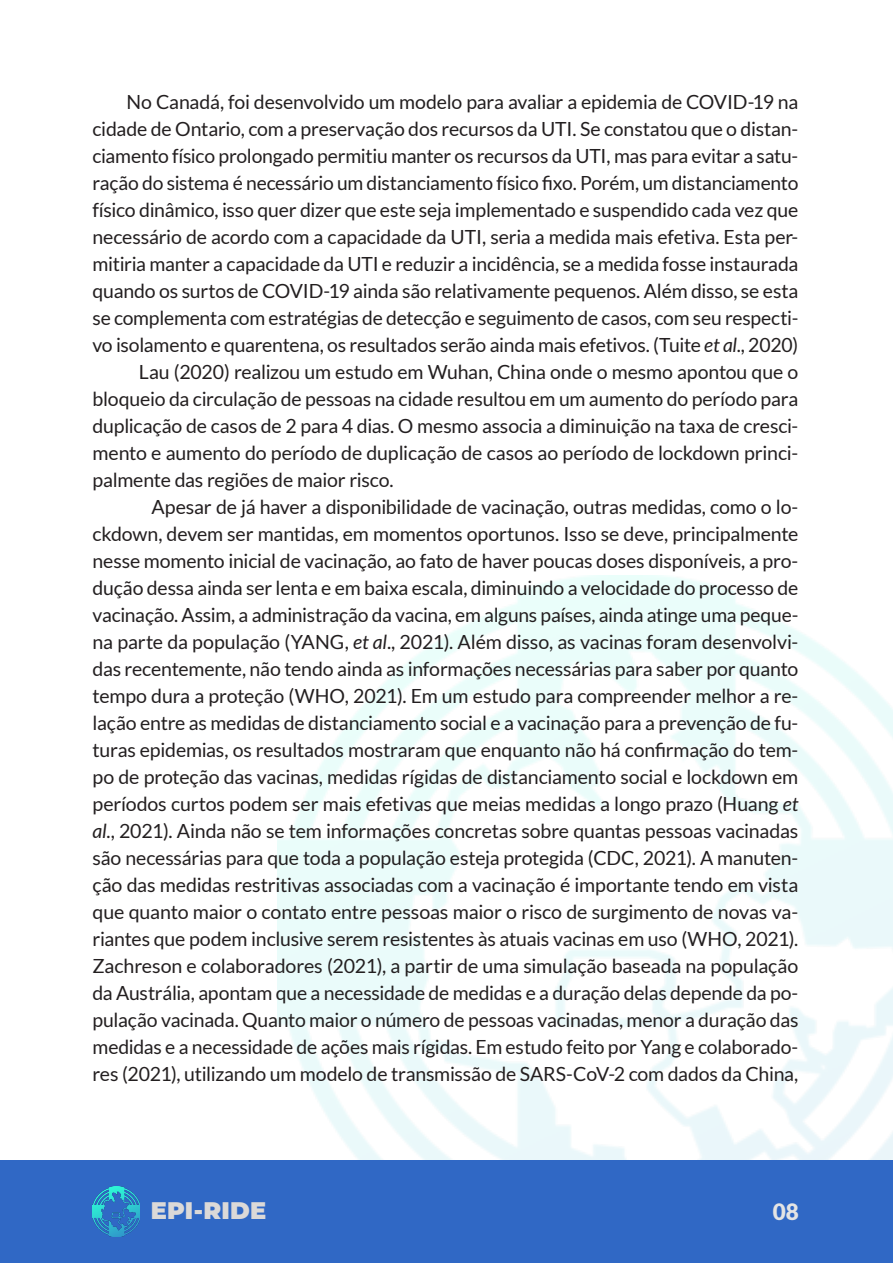
<style>
.page{position:relative;width:893px;height:1263px;background:#fff}
.page>*{position:absolute;margin:0;border:0;box-sizing:border-box;transform-origin:0 0}
.txt_sem_parágrafo{font:900 24px "Montserrat";letter-spacing:.01em;color:#dbd9d8}
.txt_sem_parágrafo-2{font:900 22.5px "Lato";color:#e4e4e4}
.txt_corrido{font:19.5px/27px "Lato";letter-spacing:-.015em;color:#231f20;text-align:justify}
.s1{font-style:italic}
</style>
<div class="page">
<img style="left:278px;top:576px;width:615px;height:687px">
<div style="left:0;top:1160px;width:893px;height:102px;background:#3068c5"></div>
<img style="left:93px;top:1186px;width:47px;height:50px">
<p class="txt_corrido" style="left:92px;top:89px;width:707px;text-indent:34px">No Canadá, foi desenvolvido um modelo para avaliar a epidemia de COVID-19 na cidade de Ontario, com a preservação dos recursos da UTI. Se constatou que o distan&shy;ciamento físico prolongado permitiu manter os recursos da UTI, mas para evitar a satu&shy;ração do sistema é necessário um distanciamento físico fixo. Porém, um distanciamento físico dinâmico, isso quer dizer que este seja implementado e suspendido cada vez que necessário de acordo com a capacidade da UTI, seria a medida mais efetiva. Esta per&shy;mitiria manter a capacidade da UTI e reduzir a incidência, se a medida fosse instaurada quando os surtos de COVID-19 ainda são relativamente pequenos. Além disso, se esta se complementa com estratégias de detecção e seguimento de casos, com seu respecti&shy;vo isolamento e quarentena, os resultados serão ainda mais efetivos. (Tuite <span class="s1">et al</span>., 2020)</p>
<p class="txt_corrido" style="left:92px;top:359px;width:707px;text-indent:46px">Lau (2020) realizou um estudo em Wuhan, China onde o mesmo apontou que o bloqueio da circulação de pessoas na cidade resultou em um aumento do período para duplicação de casos de 2 para 4 dias. O mesmo associa a diminuição na taxa de cresci&shy;mento e aumento do período de duplicação de casos ao período de lockdown princi&shy;palmente das regiões de maior risco.</p>
<p class="txt_corrido" style="left:92px;top:494px;width:707px;text-indent:59px">Apesar de já haver a disponibilidade de vacinação, outras medidas, como o lo&shy;ckdown, devem ser mantidas, em momentos oportunos. Isso se deve, principalmente nesse momento inicial de vacinação, ao fato de haver poucas doses disponíveis, a pro&shy;dução dessa ainda ser lenta e em baixa escala, diminuindo a velocidade do processo de vacinação. Assim, a administração da vacina, em alguns países, ainda atinge uma peque&shy;na parte da população (YANG, <span class="s1">et al</span>., 2021). Além disso, as vacinas foram desenvolvi&shy;das recentemente, não tendo ainda as informações necessárias para saber por quanto tempo dura a proteção (WHO, 2021). Em um estudo para compreender melhor a re&shy;lação entre as medidas de distanciamento social e a vacinação para a prevenção de fu&shy;turas epidemias, os resultados mostraram que enquanto não há confirmação do tem&shy;po de proteção das vacinas, medidas rígidas de distanciamento social e lockdown em períodos curtos podem ser mais efetivas que meias medidas a longo prazo (Huang <span class="s1">et al.</span>, 2021). Ainda não se tem informações concretas sobre quantas pessoas vacinadas são necessárias para que toda a população esteja protegida (CDC, 2021). A manuten&shy;ção das medidas restritivas associadas com a vacinação é importante tendo em vista que quanto maior o contato entre pessoas maior o risco de surgimento de novas va&shy;riantes que podem inclusive serem resistentes às atuais vacinas em uso (WHO, 2021).<br>Zachreson e colaboradores (2021), a partir de uma simulação baseada na população da Austrália, apontam que a necessidade de medidas e a duração delas depende da po&shy;pulação vacinada. Quanto maior o número de pessoas vacinadas, menor a duração das medidas e a necessidade de ações mais rígidas. Em estudo feito por Yang e colaborado&shy;res (2021), utilizando um modelo de transmissão de SARS-CoV-2 com dados da China,</p>
<p class="txt_sem_parágrafo" style="left:151px;top:1192px;width:117px">EPI-RIDE</p>
<p class="txt_sem_parágrafo-2" style="left:773px;top:1198px;width:28px">08</p>
</div>
